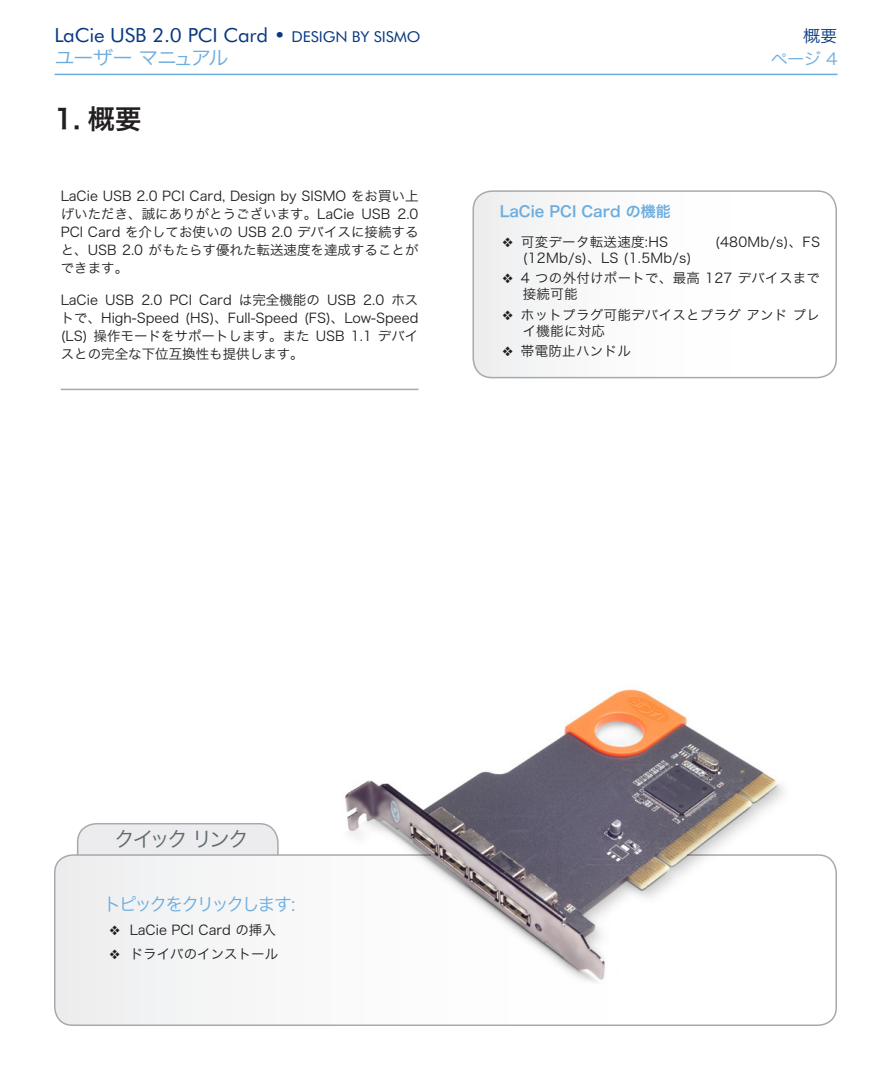
<style>
.page{position:relative;width:891px;height:1080px;background:#fff}
.page>*{position:absolute;margin:0;border:0;box-sizing:border-box;transform-origin:0 0}
._1__Heading{font:27px "Hira Kaku Pro W6";color:#231f20}
._1_1_Heading__no_TOC{font:21px "Hira Kaku Pro W3";letter-spacing:-.13em;color:#5f696f}
.xHeader_Line1{font:19.5px "Futura BT";letter-spacing:-.01em;color:#083981;scale:1.05 1}
.xHeader_Line2{font:19.5px "Hira Kaku Pro W3";letter-spacing:-.09em;color:#6caddf;scale:1.05 1}
._1_1_1_Heading__no_T{font:18px "Hira Kaku Pro W3";letter-spacing:-.14em;color:#6caddf}
.xHeader_Line2-2{font:16.5px "Hira Kaku Pro W3";color:#6caddf;scale:1.05 1}
.xHeader_Line1-2{font:16.5px "Hira Kaku Pro W3";color:#083981;scale:1.05 1}
._1_1_1_1__Heading__n{font:15px "Hira Kaku Pro W6";color:#6caddf}
.Bullets_Tight{font:13.5px/18px "Hira Kaku Pro W3";color:#231f20;text-align:justify}
.Bullets_Tight-2{font:13.5px/16.2px "Hira Kaku Pro W3";letter-spacing:.02em;color:#231f20}
.Bullets{font:13.5px "Hira Kaku Pro W3";color:#231f20}
.s1{font-size:15px}
</style>
<div class="page">
<hr style="left:55px;top:74px;width:783px;height:1px;background:#6caddf">
<div style="left:78px;top:824px;width:200px;height:63px;background:#ececee;border-radius:19px"></div>
<div style="left:77px;top:823px;width:202px;height:65px;border:2px solid #a8a9ad;border-radius:19px"></div>
<hr style="left:61px;top:389px;width:357px;height:1px;background:#a8a9ad">
<svg style="left:473px;top:193px;width:363px;height:185px"></svg>
<div style="left:473px;top:190px;width:364px;height:188px;border:2px solid #a8a9ad;border-radius:19px"></div>
<svg style="left:55px;top:855px;width:781px;height:170px"></svg>
<div style="left:54px;top:854px;width:783px;height:172px;border:2px solid #a8a9ad;border-radius:18px"></div>
<img style="left:331px;top:689px;width:470px;height:314px">
<p class="xHeader_Line1" style="left:55px;top:23px;width:350px">LaCie USB 2.0 PCI Card • <span class="s1">design by SISMO</span></p>
<p class="xHeader_Line1-2" style="left:803px;top:21px;width:34px">概要</p>
<p class="xHeader_Line2" style="left:55px;top:41px;width:167px">ユーザーマニュアル</p>
<p class="xHeader_Line2-2" style="left:771px;top:44px;width:65px">ページ 4</p>
<p class="_1__Heading" style="left:54px;top:95px;width:89px">1. 概要</p>
<p class="Bullets_Tight" style="left:61px;top:186px;width:359px">LaCie USB 2.0 PCI Card, Design by SISMO をお買い上げいただき、誠にありがとうございます。LaCie USB 2.0<br>PCI Card を介してお使いの USB 2.0 デバイスに接続すると、USB 2.0 がもたらす優れた転送速度を達成することができます。</p>
<p class="Bullets_Tight" style="left:61px;top:290px;width:359px">LaCie USB 2.0 PCI Card は完全機能の USB 2.0 ホストで、High-Speed (HS)、Full-Speed (FS)、Low-Speed (LS) 操作モードをサポートします。また USB 1.1 デバイスとの完全な下位互換性も提供します。</p>
<p class="_1_1_1_1__Heading__n" style="left:500px;top:198px;width:172px">LaCie PCI Card の機能</p>
<p class="Bullets_Tight-2" style="left:503px;top:233px;width:167px">❖ 可変データ転送速度:HS</p>
<p class="Bullets_Tight" style="left:715px;top:232px;width:107px">(480Mb/s)、FS</p>
<p class="Bullets_Tight-2" style="left:523px;top:249px;width:170px">(12Mb/s)、LS (1.5Mb/s)</p>
<p class="Bullets_Tight-2" style="left:523px;top:269px;width:299px;text-indent:-20px">❖ 4 つの外付けポートで、最高 127 デバイスまで接続可能</p>
<p class="Bullets_Tight-2" style="left:523px;top:306px;width:299px;text-indent:-20px">❖ ホットプラグ可能デバイスとプラグアンドプレイ機能に対応</p>
<p class="Bullets_Tight-2" style="left:503px;top:342px;width:130px">❖ 帯電防止ハンドル</p>
<p class="_1_1_Heading__no_TOC" style="left:114px;top:820px;width:137px">クイックリンク</p>
<p class="_1_1_1_Heading__no_T" style="left:104px;top:888px;width:193px">トピックをクリックします:</p>
<p class="Bullets" style="left:110px;top:918px;width:168px">❖ LaCie PCI Card の挿入</p>
<p class="Bullets" style="left:110px;top:942px;width:170px">❖ ドライバのインストール</p>
</div>
